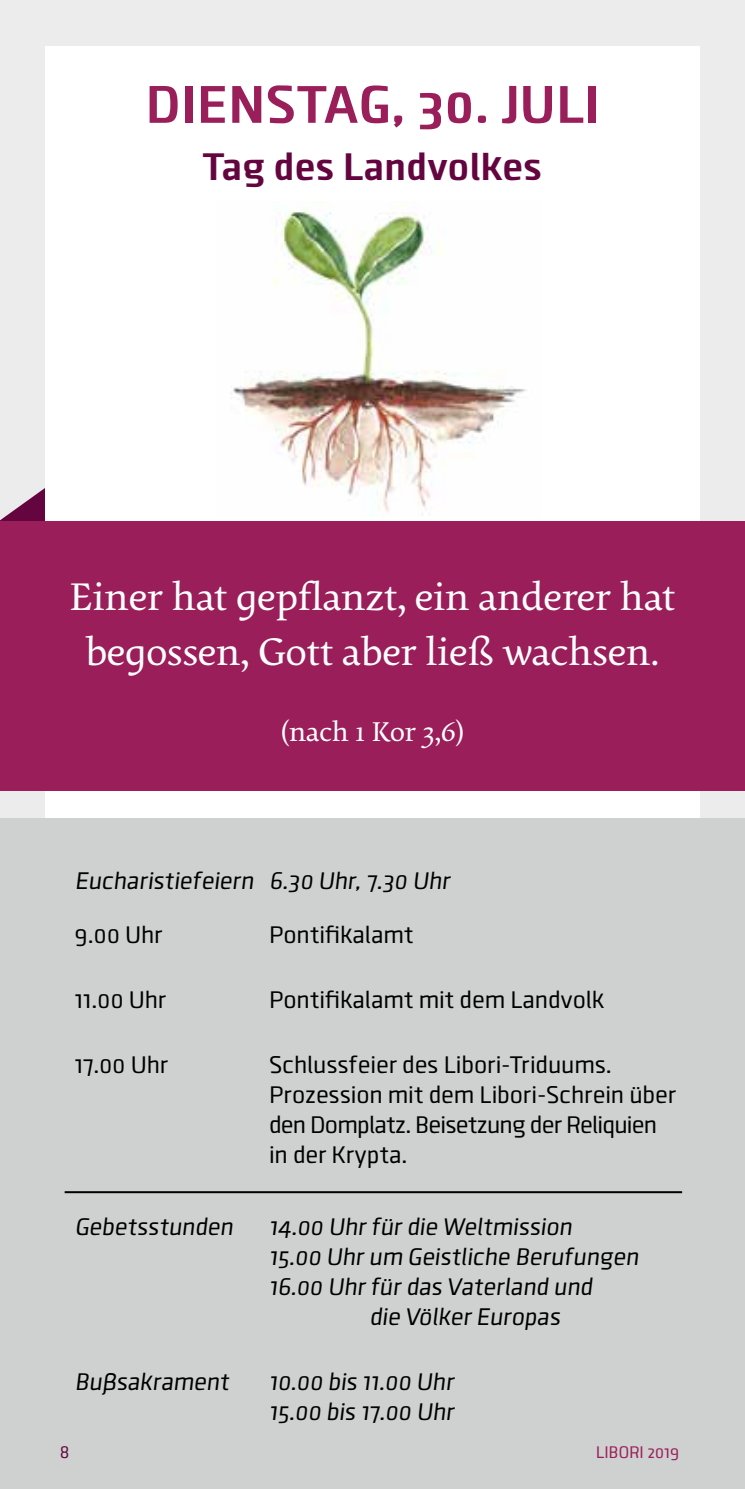
<style>
.page{position:relative;width:745px;height:1489px;background:#fff}
.page>*{position:absolute;margin:0;border:0;box-sizing:border-box;transform-origin:0 0}
.t1{font:700 55px "Clio";color:#9a1e5a}
.t2{font:42.5px/55px "Pollen";letter-spacing:-.01em;color:#fff;text-align:center}
.t3{font:700 40px "Clio";color:#640540}
.t4{font:30px "Pollen";letter-spacing:-.01em;color:#fff}
.t5{font:italic 25px/30px "Clio";color:#000}
.t6{font:25px/30px "Clio";color:#000}
.t7{font:17.5px "Clio";color:#9a1e5a}
.t8{font:17.5px "Clio";color:#640540}
</style>
<div class="page">
<div style="left:0;top:0;width:744px;height:1488px;background:#ececec"></div>
<svg style="left:0;top:488px;width:45px;height:33px"></svg>
<div style="left:45px;top:46px;width:654px;height:907px;background:#fff"></div>
<div style="left:0;top:521px;width:744px;height:269px;background:#9a1e5a"></div>
<div style="left:0;top:819px;width:744px;height:669px;background:#cfd0d0"></div>
<hr style="left:65px;top:1191px;width:616px;height:2px;background:#000">
<img style="left:231px;top:201px;width:295px;height:314px">
<h1 class="t1" style="left:146px;top:70px;width:456px">DIENSTAG, 30. JULI</h1>
<h3 class="t3" style="left:202px;top:142px;width:341px">Tag des Landvolkes</h3>
<h2 class="t2" style="left:69px;top:570px;width:607px">Einer hat gepflanzt, ein anderer hat begossen, Gott aber ließ wachsen.</h2>
<p class="t4" style="left:281px;top:713px;width:184px">(nach 1 Kor 3,6)</p>
<p class="t5" style="left:75px;top:865px;width:376px">Eucharistiefeiern 6.30 Uhr, 7.30 Uhr</p>
<p class="t6" style="left:75px;top:919px;width:89px">9.00 Uhr</p>
<p class="t6" style="left:269px;top:919px;width:146px">Pontifikalamt</p>
<p class="t6" style="left:75px;top:984px;width:93px">11.00 Uhr</p>
<p class="t6" style="left:269px;top:984px;width:337px">Pontifikalamt mit dem Landvolk</p>
<p class="t6" style="left:75px;top:1049px;width:95px">17.00 Uhr</p>
<p class="t6" style="left:269px;top:1049px;width:408px">Schlussfeier des Libori-Triduums.<br>Prozession mit dem Libori-Schrein über den Domplatz. Beisetzung der Reliquien in der Krypta.</p>
<p class="t5" style="left:75px;top:1211px;width:159px">Gebetsstunden</p>
<p class="t5" style="left:269px;top:1211px;width:304px">14.00 Uhr für die Weltmission</p>
<p class="t5" style="left:269px;top:1241px;width:371px">15.00 Uhr um Geistliche Berufungen</p>
<p class="t5" style="left:269px;top:1271px;width:325px">16.00 Uhr für das Vaterland und</p>
<p class="t5" style="left:369px;top:1301px;width:192px">die Völker Europas</p>
<p class="t5" style="left:75px;top:1365px;width:155px">Bußsakrament</p>
<p class="t5" style="left:269px;top:1365px;width:186px">10.00 bis 11.00 Uhr<br>15.00 bis 17.00 Uhr</p>
<p class="t8" style="left:60px;top:1441px;width:11px">8</p>
<p class="t7" style="left:596px;top:1441px;width:85px">LIBORI 2019</p>
</div>
